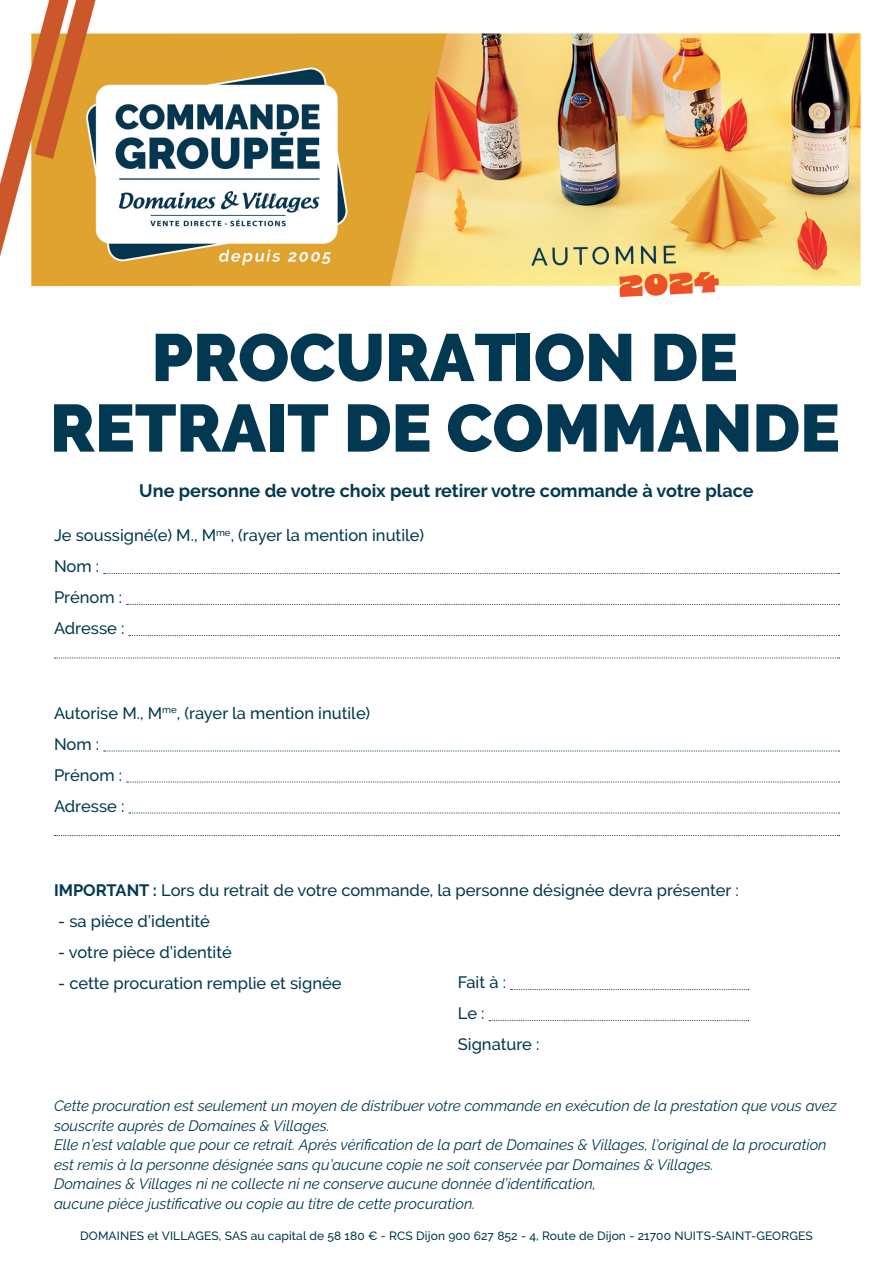
<style>
.page{position:relative;width:893px;height:1263px;background:#fff}
.page>*{position:absolute;margin:0;border:0;box-sizing:border-box;transform-origin:0 0}
.t1{font:900 66.75px/70.5px "Raleway";color:#023851;text-align:center}
.t2{font:700 18px "Raleway";color:#01394f}
.t3{font:500 16.5px/31px "Raleway";color:#01394f}
.t4{font:italic 15px/19.5px "Raleway";color:#01394f}
.t5{font:500 12px "Raleway";letter-spacing:.01em;color:#01394f}
.s1{font-weight:700}
</style>
<div class="page">
<svg style="left:104px;top:573px;width:736px;height:1px"></svg>
<svg style="left:127px;top:604px;width:713px;height:1px"></svg>
<svg style="left:129px;top:635px;width:711px;height:1px"></svg>
<svg style="left:54px;top:657px;width:786px;height:1px"></svg>
<svg style="left:104px;top:751px;width:736px;height:1px"></svg>
<svg style="left:127px;top:782px;width:713px;height:1px"></svg>
<svg style="left:129px;top:813px;width:711px;height:1px"></svg>
<svg style="left:54px;top:835px;width:786px;height:1px"></svg>
<svg style="left:511px;top:989px;width:238px;height:1px"></svg>
<svg style="left:489px;top:1020px;width:260px;height:1px"></svg>
<img style="left:0;top:0;width:861px;height:298px">
<h1 class="t1" style="left:50px;top:323px;width:791px">PROCURATION DE<br>RETRAIT DE COMMANDE</h1>
<p class="t2" style="left:139px;top:481px;width:616px">Une personne de votre choix peut retirer votre commande à votre place</p>
<p class="t3" style="left:54px;top:520px;width:372px">Je soussigné(e) M., M<sup>me</sup>, (rayer la mention inutile)<br>Nom :<br>Prénom :<br>Adresse :</p>
<p class="t3" style="left:54px;top:697px;width:318px">Autorise M., M<sup>me</sup>, (rayer la mention inutile)<br>Nom :<br>Prénom :<br>Adresse :</p>
<p class="t3" style="left:54px;top:875px;width:686px"><span class="s1">IMPORTANT :</span> Lors du retrait de votre commande, la personne désignée devra présenter :</p>
<p class="t3" style="left:58px;top:906px;width:153px">- sa pièce d’identité</p>
<p class="t3" style="left:58px;top:937px;width:175px">- votre pièce d’identité</p>
<p class="t3" style="left:58px;top:968px;width:285px">- cette procuration remplie et signée</p>
<p class="t3" style="left:458px;top:967px;width:83px">Fait à :<br>Le :<br>Signature :</p>
<p class="t4" style="left:54px;top:1096px;width:784px">Cette procuration est seulement un moyen de distribuer votre commande en exécution de la prestation que vous avez souscrite auprès de Domaines &amp; Villages.<br>Elle n’est valable que pour ce retrait. Après vérification de la part de Domaines &amp; Villages, l’original de la procuration est remis à la personne désignée sans qu’aucune copie ne soit conservée par Domaines &amp; Villages.<br>Domaines &amp; Villages ni ne collecte ni ne conserve aucune donnée d’identification,<br>aucune pièce justificative ou copie au titre de cette procuration.</p>
<p class="t5" style="left:80px;top:1229px;width:734px">DOMAINES et VILLAGES, SAS au capital de 58 180 € - RCS Dijon 900 627 852 - 4, Route de Dijon - 21700 NUITS-SAINT-GEORGES</p>
</div>
